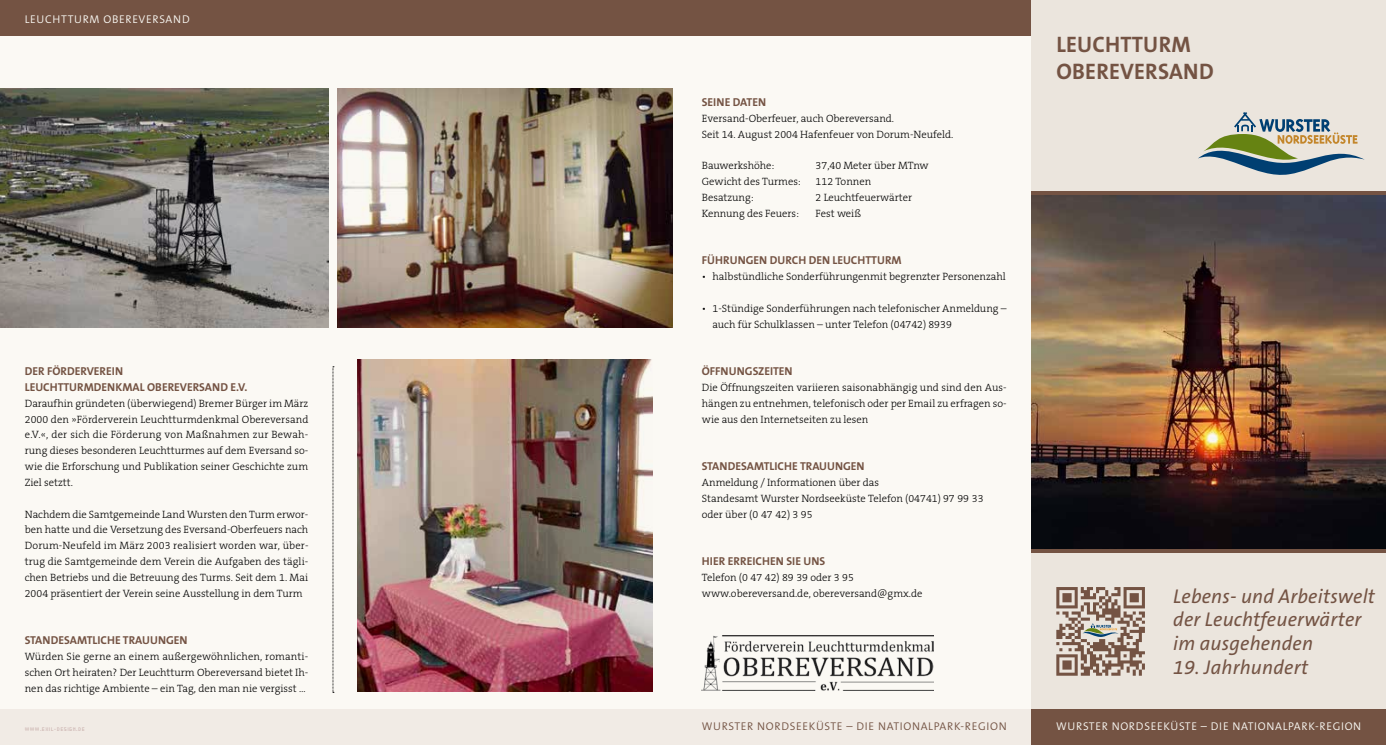
<style>
.page{position:relative;width:1386px;height:745px;background:#fff}
.page>*{position:absolute;margin:0;border:0;box-sizing:border-box;transform-origin:0 0}
.t1{font:700 22.5px/27px "The Sans B7";letter-spacing:.01em;color:#765647}
.t2{font:italic 20px/23.8px "The Sans B5 Plain";letter-spacing:.01em;color:#765647}
.t3{font:700 11.5px/15.8px "The Sans B7";color:#765647}
.t4{font:300 11.25px "The Sans B4";letter-spacing:.06em;color:#fff}
.t5{font:300 11.25px "The Sans B4";letter-spacing:.06em;color:#765647}
.t6{font:300 10.62px/15.8px "The Serif B3";color:#000}
.t7{font:6.25px "Eboy REG Beta";letter-spacing:.06em;color:#cfb8b8}
</style>
<div class="page">
<img style="left:0;top:0;width:1385px;height:744px">
<p class="t4" style="left:25px;top:13px;width:166px">LEUCHTTURM OBEREVERSAND</p>
<p class="t3" style="left:25px;top:363px;width:224px">DER FÖRDERVEREIN<br>LEUCHTTURMDENKMAL OBEREVERSAND E.V.</p>
<p class="t6" style="left:25px;top:395px;width:285px;text-align:justify">Daraufhin gründeten (überwiegend) Bremer Bürger im März 2000 den »Förderverein Leuchtturmdenkmal Obereversand e.V.«, der sich die Förderung von Maßnahmen zur Bewah&shy;rung dieses besonderen Leuchtturmes auf dem Eversand so&shy;wie die Erforschung und Publikation seiner Geschichte zum Ziel setztt.</p>
<p class="t6" style="left:25px;top:506px;width:285px;text-align:justify">Nachdem die Samtgemeinde Land Wursten den Turm erwor&shy;ben hatte und die Versetzung des Eversand-Oberfeuers nach Dorum-Neufeld im März 2003 realisiert worden war, über&shy;trug die Samtgemeinde dem Verein die Aufgaben des tägli&shy;chen Betriebs und die Betreuung des Turms. Seit dem 1. Mai 2004 präsentiert der Verein seine Ausstellung in dem Turm</p>
<p class="t3" style="left:25px;top:632px;width:164px">STANDESAMTLICHE TRAUUNGEN</p>
<p class="t6" style="left:25px;top:648px;width:285px;text-align:justify">Würden Sie gerne an einem außergewöhnlichen, romanti&shy;schen Ort heiraten? Der Leuchtturm Obereversand bietet Ih&shy;nen das richtige Ambiente – ein Tag, den man nie vergisst …</p>
<p class="t3" style="left:702px;top:94px;width:66px">SEINE DATEN</p>
<p class="t6" style="left:702px;top:111px;width:253px">Eversand-Oberfeuer, auch Obereversand.<br>Seit 14. August 2004 Hafenfeuer von Dorum-Neufeld.</p>
<p class="t6" style="left:702px;top:158px;width:74px">Bauwerkshöhe:</p>
<p class="t6" style="left:815px;top:158px;width:115px">37,40 Meter über MTnw</p>
<p class="t6" style="left:702px;top:174px;width:101px">Gewicht des Turmes:</p>
<p class="t6" style="left:815px;top:174px;width:57px">112 Tonnen</p>
<p class="t6" style="left:702px;top:190px;width:53px">Besatzung:</p>
<p class="t6" style="left:815px;top:190px;width:98px">2 Leuchtfeuerwärter</p>
<p class="t6" style="left:702px;top:205px;width:99px">Kennung des Feuers:</p>
<p class="t6" style="left:815px;top:205px;width:47px">Fest weiß</p>
<p class="t3" style="left:702px;top:252px;width:201px">FÜHRUNGEN DURCH DEN LEUCHTTURM</p>
<p class="t6" style="left:702px;top:269px;width:305px">• halbstündliche Sonderführungenmit begrenzter Personenzahl</p>
<p class="t6" style="left:712px;top:300px;width:296px;text-indent:-11px">• 1-Stündige Sonderführungen nach telefonischer Anmeldung – auch für Schulklassen – unter Telefon (04742) 8939</p>
<p class="t3" style="left:702px;top:363px;width:92px">ÖFFNUNGSZEITEN</p>
<p class="t6" style="left:702px;top:379px;width:306px;text-align:justify">Die Öffnungszeiten variieren saisonabhängig und sind den Aus&shy;hängen zu entnehmen, telefonisch oder per Email zu erfragen so&shy;wie aus den Internetseiten zu lesen</p>
<p class="t3" style="left:702px;top:458px;width:164px">STANDESAMTLICHE TRAUUNGEN</p>
<p class="t6" style="left:702px;top:474px;width:283px">Anmeldung / Informationen über das<br>Standesamt Wurster Nordseeküste Telefon (04741) 97 99 33 oder über (0 47 42) 3 95</p>
<p class="t3" style="left:702px;top:553px;width:125px">HIER ERREICHEN SIE UNS</p>
<p class="t6" style="left:702px;top:569px;width:222px">Telefon (0 47 42) 89 39 oder 3 95 www.obereversand.de, obereversand@gmx.de</p>
<h1 class="t1" style="left:1056px;top:32px;width:159px">LEUCHTTURM<br>OBEREVERSAND</h1>
<h2 class="t2" style="left:1173px;top:584px;width:203px">Lebens- und Arbeitswelt der Leuchtfeuerwärter im ausgehenden</h2>
<h2 class="t2" style="left:1173px;top:655px;width:136px">19. Jahrhundert</h2>
<p class="t7" style="left:25px;top:725px;width:62px">WWW.EXIL-DESIGN.DE</p>
<p class="t5" style="left:701px;top:720px;width:307px">WURSTER NORDSEEKÜSTE – DIE NATIONALPARK-REGION</p>
<p class="t4" style="left:1056px;top:720px;width:307px">WURSTER NORDSEEKÜSTE – DIE NATIONALPARK-REGION</p>
</div>
